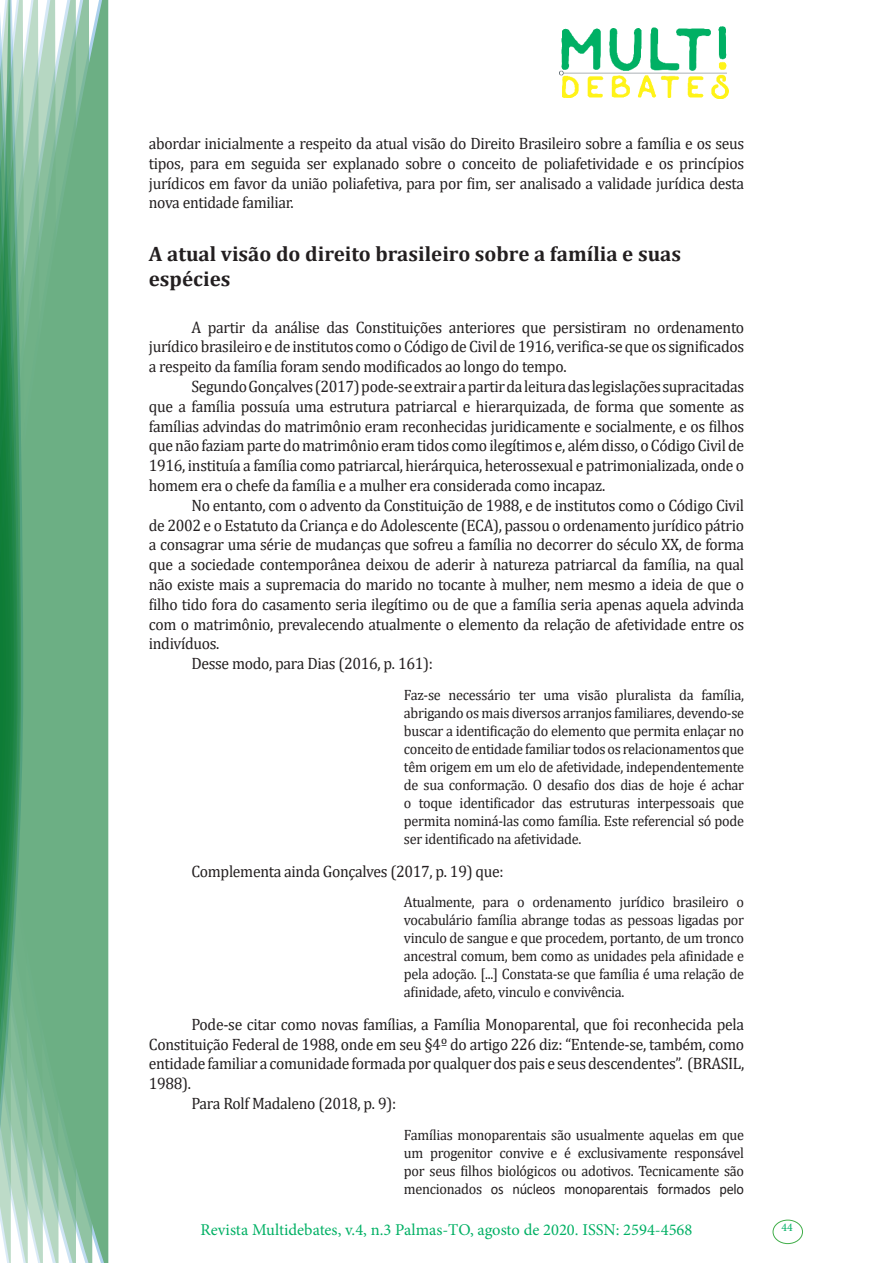
<style>
.page{position:relative;width:893px;height:1263px;background:#fff}
.page>*{position:absolute;margin:0;border:0;box-sizing:border-box;transform-origin:0 0}
.Titulo_2{font:700 21px/25.2px "Cambria";color:#231f20}
.texto{font:16.5px/19.8px "Cambria";letter-spacing:-.02em;color:#231f20;text-align:justify;scale:.95 1}
.t1{font:16.5px "Minion Pro";color:#00b064}
.citacao{font:15px/18px "Cambria";letter-spacing:-.02em;color:#231f20;text-align:justify;scale:.95 1}
.t2{font:11.7px "Minion Pro";color:#00b064}
.s1{font-family:"Calibri"}
</style>
<div class="page">
<img style="left:559px;top:26px;width:169px;height:72px">
<div style="left:95px;top:0;width:14px;height:1263px;background:#6caf84"></div>
<svg style="left:79px;top:0;width:16px;height:1263px;background:#71b289"></svg>
<svg style="left:62px;top:0;width:17px;height:1263px;background:#75b48c"></svg>
<svg style="left:45px;top:0;width:17px;height:1263px;background:#7cb792"></svg>
<svg style="left:30px;top:0;width:15px;height:1263px;background:#80ba96"></svg>
<svg style="left:0;top:0;width:30px;height:1263px;background:#61a97f"></svg>
<div style="left:772px;top:1219px;width:31px;height:25px;border:1px solid #40ae49;border-radius:50%"></div>
<p class="texto" style="left:149px;top:133px;width:628px">abordar inicialmente a respeito da atual visão do Direito Brasileiro sobre a família e os seus tipos, para em seguida ser explanado sobre o conceito de poliafetividade e os princípios jurídicos em favor da união poliafetiva, para por fim, ser analisado a validade jurídica desta nova entidade familiar.</p>
<p class="Titulo_2" style="left:149px;top:240px;width:534px">A atual visão do direito brasileiro sobre a família e suas espécies</p>
<p class="texto" style="left:149px;top:317px;width:628px;text-indent:43px">A partir da análise das Constituições anteriores que persistiram no ordenamento jurídico brasileiro e de institutos como o Código de Civil de 1916, verifica-se que os significados a respeito da família foram sendo modificados ao longo do tempo.</p>
<p class="texto" style="left:149px;top:376px;width:628px;text-indent:43px">Segundo Gonçalves (2017) pode-se extrair a partir da leitura das legislações supracitadas que a família possuía uma estrutura patriarcal e hierarquizada, de forma que somente as famílias advindas do matrimônio eram reconhecidas juridicamente e socialmente, e os filhos que não faziam parte do matrimônio eram tidos como ilegítimos e, além disso, o Código Civil de 1916, instituía a família como patriarcal, hierárquica, heterossexual e patrimonializada, onde o homem era o chefe da família e a mulher era considerada como incapaz.</p>
<p class="texto" style="left:149px;top:495px;width:628px;text-indent:43px">No entanto, com o advento da Constituição de 1988, e de institutos como o Código Civil de 2002 e o Estatuto da Criança e do Adolescente (ECA), passou o ordenamento jurídico pátrio a consagrar uma série de mudanças que sofreu a família no decorrer do século XX, de forma que a sociedade contemporânea deixou de aderir à natureza patriarcal da família, na qual não existe mais a supremacia do marido no tocante à mulher, nem mesmo a ideia de que o filho tido fora do casamento seria ilegítimo ou de que a família seria apenas aquela advinda com o matrimônio, prevalecendo atualmente o elemento da relação de afetividade entre os indivíduos.</p>
<p class="texto" style="left:191px;top:654px;width:256px">Desse modo, para Dias (2016, p. 161):</p>
<p class="citacao" style="left:404px;top:686px;width:360px">Faz-se necessário ter uma visão pluralista da família, abrigando os mais diversos arranjos familiares, devendo-se buscar a identificação do elemento que permita enlaçar no conceito de entidade familiar todos os relacionamentos que têm origem em um elo de afetividade, independentemente de sua conformação. O desafio dos dias de hoje é achar o toque identificador das estruturas interpessoais que permita nominá-las como família. Este referencial só pode ser identificado na afetividade.</p>
<p class="texto" style="left:191px;top:861px;width:330px">Complementa ainda Gonçalves (2017, p. 19) que:</p>
<p class="citacao" style="left:404px;top:893px;width:360px">Atualmente, para o ordenamento jurídico brasileiro o vocabulário família abrange todas as pessoas ligadas por vinculo de sangue e que procedem, portanto, de um tronco ancestral comum, bem como as unidades pela afinidade e pela adoção. [...] Constata-se que família é uma relação de afinidade, afeto, vinculo e convivência.</p>
<p class="texto" style="left:149px;top:1014px;width:628px;text-indent:43px">Pode-se citar como novas famílias, a Família Monoparental, que foi reconhecida pela Constituição Federal de 1988, onde em seu §4º do artigo 226 diz: “Entende-se, também, como entidade familiar a comunidade formada por qualquer dos pais e seus descendentes”. (BRASIL, 1988).</p>
<p class="texto" style="left:191px;top:1093px;width:217px">Para Rolf Madaleno (2018, p. 9):</p>
<p class="citacao" style="left:404px;top:1126px;width:360px">Famílias monoparentais são usualmente aquelas em que um progenitor convive e é exclusivamente responsável por seus filhos biológicos ou adotivos. Tecnicamente são mencionados <span class="s1">os núcleos monoparentais formados pelo</span></p>
<p class="t1" style="left:200px;top:1218px;width:493px">Revista Multidebates, v.4, n.3 Palmas-TO, agosto de 2020. ISSN: 2594-4568</p>
<p class="t2" style="left:781px;top:1219px;width:13px">44</p>
</div>
